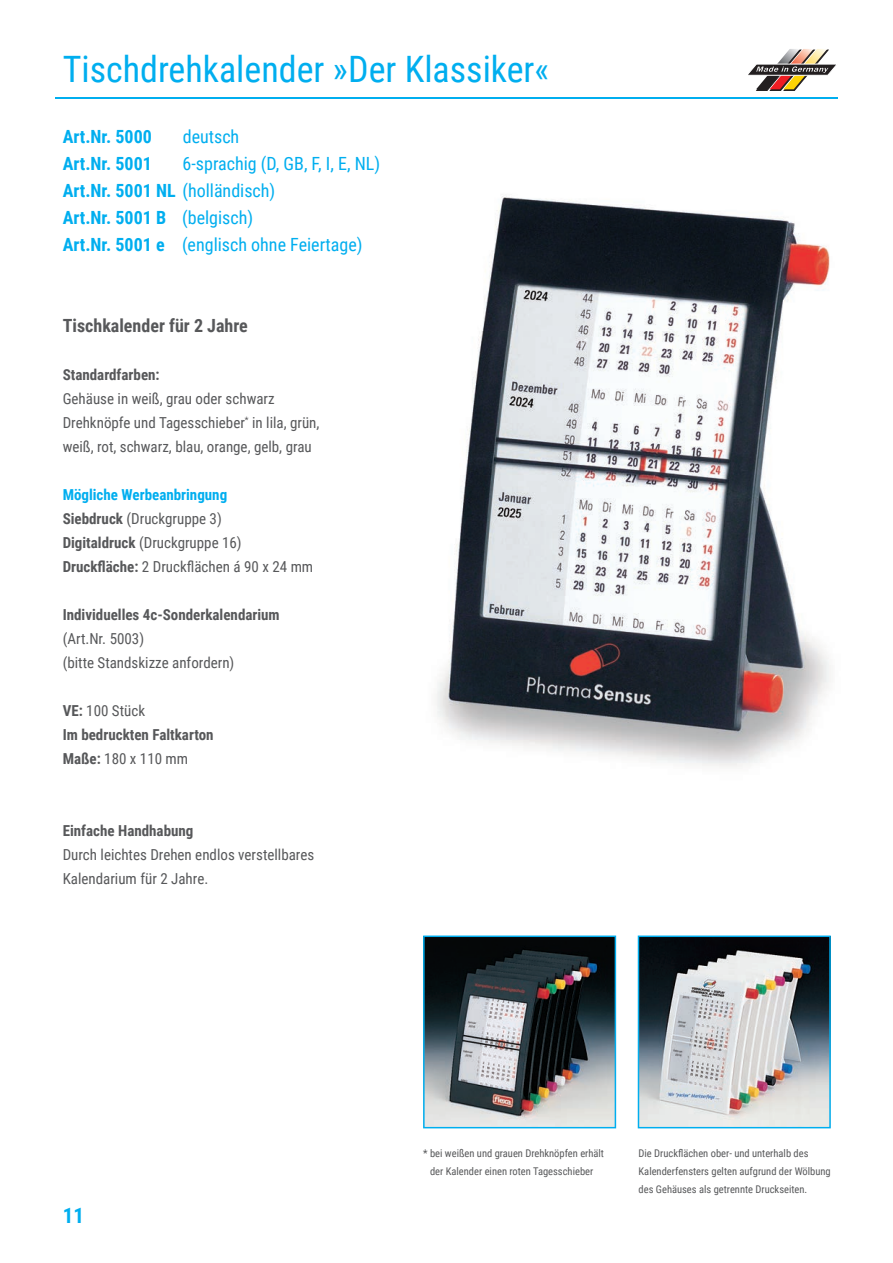
<style>
.page{position:relative;width:893px;height:1263px;background:#fff}
.page>*{position:absolute;margin:0;border:0;box-sizing:border-box;transform-origin:0 0}
.t1{font:36.3px "Roboto Condensed";color:#00aeef}
.t2{font:700 21.15px "Roboto Condensed";color:#00aeef}
.t3{font:18.15px/27px "Roboto Condensed";color:#00aeef}
.t4{font:700 18.15px "Roboto Condensed";color:#00aeef}
.t5{font:700 18.15px "Roboto Condensed";color:#57585a}
.t6{font:15.15px/24px "Roboto Condensed";color:#57585a}
.t7{font:700 15.15px/24px "Roboto Condensed";color:#57585a}
.t8{font:10.65px/18px "Roboto Condensed";color:#57585a}
.s1{font-size:35.55px}
.s2{font-weight:700}
.s3{font-weight:700;color:#00aeef}
.s4{font-weight:400}
</style>
<div class="page">
<hr style="left:55px;top:97px;width:783px;height:2px;background:#00aeef">
<img style="left:436px;top:196px;width:395px;height:571px">
<img style="left:426px;top:938px;width:187px;height:187px">
<div style="left:423px;top:935px;width:193px;height:193px;border:2px solid #00aeef"></div>
<img style="left:641px;top:938px;width:187px;height:187px">
<div style="left:638px;top:935px;width:193px;height:193px;border:2px solid #00aeef"></div>
<svg style="left:748px;top:49px;width:88px;height:42px"></svg>
<h1 class="t1" style="left:63px;top:44px;width:488px">Tischdrehkalender »Der Klassiker<span class="s1">«</span></h1>
<p class="t4" style="left:63px;top:124px;width:91px">Art.Nr. 5000</p>
<p class="t3" style="left:183px;top:123px;width:58px">deutsch</p>
<p class="t4" style="left:63px;top:151px;width:91px">Art.Nr. 5001</p>
<p class="t3" style="left:63px;top:150px;width:319px;text-indent:120px">6-sprachig (D, GB, F, I, E, NL)<br><span class="s2">Art.Nr. 5001 NL</span> (holländisch)<br><span class="s2">Art.Nr. 5001 B</span> (belgisch)<br><span class="s2">Art.Nr. 5001 e</span> (englisch ohne Feiertage)</p>
<p class="t5" style="left:63px;top:313px;width:187px">Tischkalender für 2 Jahre</p>
<p class="t7" style="left:63px;top:362px;width:98px">Standardfarben:</p>
<p class="t6" style="left:63px;top:386px;width:258px">Gehäuse in weiß, grau oder schwarz<br>Drehknöpfe und Tagesschieber<sup>*</sup> in lila, grün, weiß, rot, schwarz, blau, orange, gelb, grau</p>
<p class="t6" style="left:63px;top:482px;width:252px"><span class="s3">Mögliche Werbeanbringung<br></span><span class="s2">Siebdruck</span> (Druckgruppe 3)<br><span class="s2">Digitaldruck</span> (Druckgruppe 16)<br><span class="s2">Druckfläche:</span> 2 Druckflächen á 90 x 24 mm</p>
<p class="t7" style="left:63px;top:602px;width:219px">Individuelles 4c-Sonderkalendarium</p>
<p class="t6" style="left:63px;top:626px;width:173px">(Art.Nr. 5003)<br>(bitte Standskizze anfordern)</p>
<p class="t7" style="left:63px;top:698px;width:152px">VE: <span class="s4">100 Stück<br></span>Im bedruckten Faltkarton<br>Maße: <span class="s4">180 x 110 mm</span></p>
<p class="t7" style="left:63px;top:818px;width:132px">Einfache Handhabung</p>
<p class="t6" style="left:63px;top:842px;width:253px">Durch leichtes Drehen endlos verstellbares<br>Kalendarium für 2 Jahre.</p>
<h2 class="t2" style="left:63px;top:1201px;width:23px">11</h2>
<p class="t8" style="left:423px;top:1144px;width:182px;text-align:center">* bei weißen und grauen Drehknöpfen erhält der Kalender einen roten Tagesschieber</p>
<p class="t8" style="left:639px;top:1144px;width:194px">Die Druckflächen ober- und unterhalb des<br>Kalenderfensters gelten aufgrund der Wölbung des Gehäuses als getrennte Druckseiten.</p>
</div>
